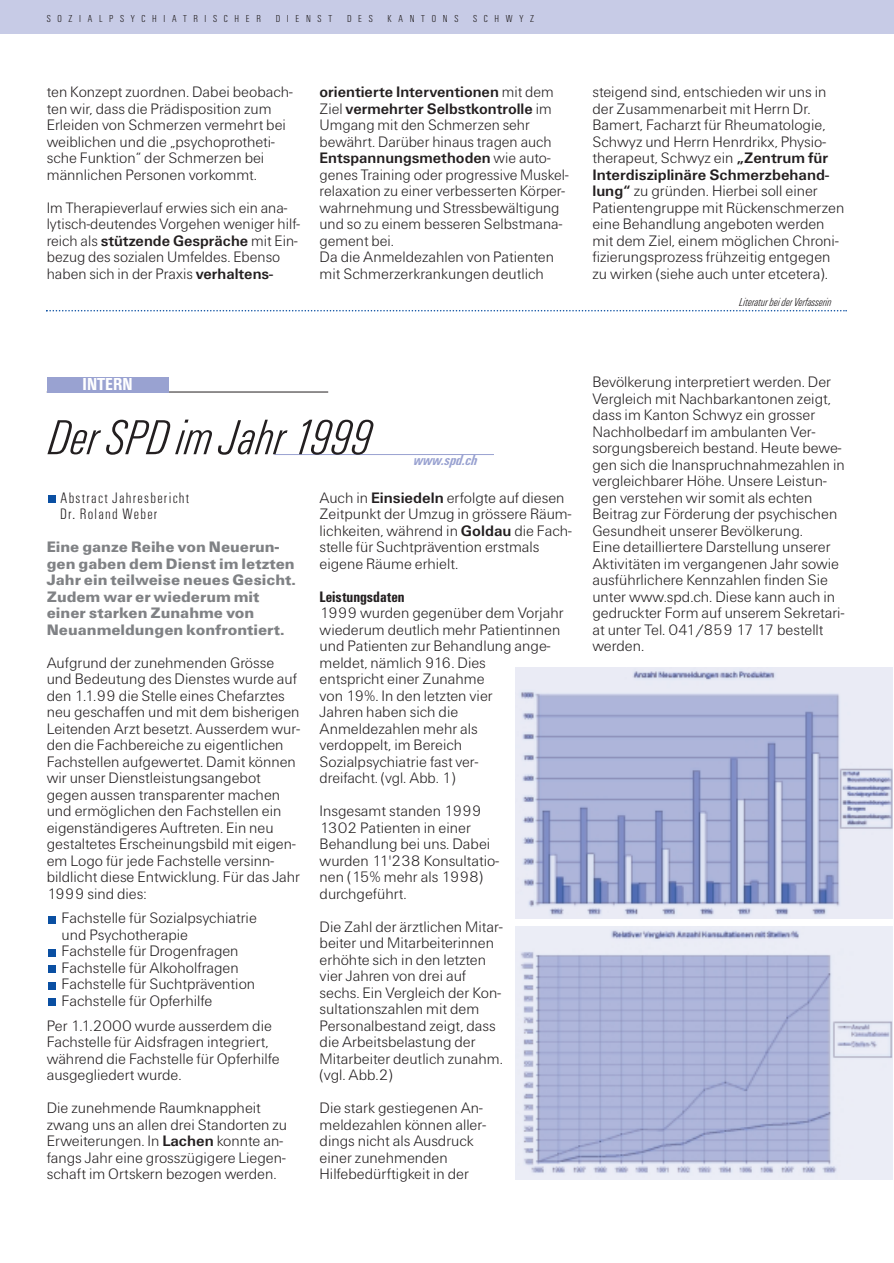
<style>
.page{position:relative;width:894px;height:1263px;background:#fff}
.page>*{position:absolute;margin:0;border:0;box-sizing:border-box;transform-origin:0 0}
.t1{font:italic 300 condensed 51px "Unitus T";color:#231f20}
.t2{font:700 condensed 18px "Unitus T";color:#fff}
.t3{font:300 15.75px/16.5px "Unitus T";color:#231f20}
.t4{font:900 15.75px/16.5px "Unitus T";color:#808285}
.t5{font:300 condensed 15.75px/16.5px "Unitus T";letter-spacing:.08em;color:#231f20}
.t6{font:700 condensed 15.75px "Unitus T";color:#231f20}
.t7{font:italic 700 condensed 15px "Unitus T";color:#99a2d1}
.t8{font:italic 300 condensed 12px "Unitus T";color:#231f20}
.t9{font:300 condensed 10.5px "Unitus T";letter-spacing:.64em;color:#231f20}
.s1{font-weight:700}
</style>
<div class="page">
<div style="left:0;top:0;width:894px;height:34px;background:#c7cbe6"></div>
<div style="left:48px;top:999px;width:7px;height:7px;background:#0a4fa2"></div>
<div style="left:48px;top:982px;width:7px;height:7px;background:#0a4fa2"></div>
<div style="left:48px;top:966px;width:7px;height:7px;background:#0a4fa2"></div>
<div style="left:48px;top:949px;width:7px;height:7px;background:#0a4fa2"></div>
<div style="left:48px;top:916px;width:7px;height:7px;background:#0a4fa2"></div>
<div style="left:48px;top:495px;width:7px;height:8px;background:#0a4fa2"></div>
<hr style="left:47px;top:392px;width:281px;height:1px;background:#231f20">
<div style="left:47px;top:377px;width:122px;height:15px;background:#99a2d1"></div>
<hr style="left:274px;top:454px;width:220px;height:1px;background:#99a2d1">
<svg style="left:46px;top:310px;width:801px;height:1px"></svg>
<img style="left:516px;top:926px;width:377px;height:253px">
<img style="left:516px;top:668px;width:377px;height:251px">
<p class="t9" style="left:47px;top:15px;width:216px">SOZIALPSYCHIATRISCHER</p>
<p class="t9" style="left:276px;top:15px;width:58px">DIENST</p>
<p class="t9" style="left:347px;top:15px;width:27px">DES</p>
<p class="t9" style="left:388px;top:15px;width:72px">KANTONS</p>
<p class="t9" style="left:473px;top:15px;width:62px">SCHWYZ</p>
<p class="t3" style="left:47px;top:85px;width:247px">ten Konzept zuordnen. Dabei beobach&shy;ten wir, dass die Prädisposition zum Erleiden von Schmerzen vermehrt bei weiblichen und die „psychoprotheti&shy;sche Funktion“ der Schmerzen bei männlichen Personen vorkommt.</p>
<p class="t3" style="left:47px;top:201px;width:255px">Im Therapieverlauf erwies sich ein ana&shy;lytisch-deutendes Vorgehen weniger hilf&shy;reich als <span class="s1">stützende Gespräche</span> mit Ein&shy;bezug des sozialen Umfeldes. Ebenso haben sich in der Praxis <span class="s1">verhaltens-</span></p>
<p class="t3" style="left:320px;top:85px;width:250px"><span class="s1">orientierte Interventionen</span> mit dem Ziel <span class="s1">vermehrter Selbstkontrolle</span> im Umgang mit den Schmerzen sehr bewährt. Darüber hinaus tragen auch <span class="s1">Entspannungsmethoden</span> wie auto&shy;genes Training oder progressive Muskel&shy;relaxation zu einer verbesserten Körper&shy;wahrnehmung und Stressbewältigung und so zu einem besseren Selbstmana&shy;gement bei.<br>Da die Anmeldezahlen von Patienten mit Schmerzerkrankungen deutlich</p>
<p class="t3" style="left:592px;top:85px;width:254px">steigend sind, entschieden wir uns in der Zusammenarbeit mit Herrn Dr.<br>Bamert, Facharzt für Rheumatologie, Schwyz und Herrn Henrdrikx, Physio&shy;therapeut, Schwyz ein <span class="s1">„Zentrum für Interdisziplinäre Schmerzbehand&shy;lung“</span> zu gründen. Hierbei soll einer Patientengruppe mit Rückenschmerzen eine Behandlung angeboten werden mit dem Ziel, einem möglichen Chroni&shy;fizierungsprozess frühzeitig entgegen zu wirken (siehe auch unter etcetera).</p>
<p class="t8" style="left:739px;top:298px;width:94px">Literatur bei der Verfasserin</p>
<p class="t2" style="left:83px;top:379px;width:52px">INTERN</p>
<h1 class="t1" style="left:48px;top:421px;width:325px">Der SPD im Jahr 1999</h1>
<p class="t7" style="left:414px;top:455px;width:65px">www.spd.ch</p>
<p class="t5" style="left:60px;top:491px;width:131px">Abstract Jahresbericht<br>Dr. Roland Weber</p>
<p class="t4" style="left:47px;top:540px;width:251px">Eine ganze Reihe von Neuerun&shy;gen gaben dem Dienst im letzten<br>Jahr ein teilweise neues Gesicht.<br>Zudem war er wiederum mit einer starken Zunahme von<br>Neuanmeldungen konfrontiert.</p>
<p class="t3" style="left:47px;top:656px;width:255px">Aufgrund der zunehmenden Grösse und Bedeutung des Dienstes wurde auf den 1.1.99 die Stelle eines Chefarztes neu geschaffen und mit dem bisherigen Leitenden Arzt besetzt. Ausserdem wur&shy;den die Fachbereiche zu eigentlichen Fachstellen aufgewertet. Damit können wir unser Dienstleistungsangebot gegen aussen transparenter machen und ermöglichen den Fachstellen ein eigenständigeres Auftreten. Ein neu gestaltetes Erscheinungsbild mit eigen&shy;em Logo für jede Fachstelle versinn&shy;bildlicht diese Entwicklung. Für das Jahr 1999 sind dies:</p>
<p class="t3" style="left:62px;top:911px;width:197px">Fachstelle für Sozialpsychiatrie und Psychotherapie<br>Fachstelle für Drogenfragen<br>Fachstelle für Alkoholfragen<br>Fachstelle für Suchtprävention<br>Fachstelle für Opferhilfe</p>
<p class="t3" style="left:47px;top:1019px;width:234px">Per 1.1.2000 wurde ausserdem die Fachstelle für Aidsfragen integriert, während die Fachstelle für Opferhilfe ausgegliedert wurde.</p>
<p class="t3" style="left:47px;top:1101px;width:242px">Die zunehmende Raumknappheit zwang uns an allen drei Standorten zu Erweiterungen. In <span class="s1">Lachen</span> konnte an&shy;fangs Jahr eine grosszügigere Liegen&shy;schaft im Ortskern bezogen werden.</p>
<p class="t3" style="left:320px;top:491px;width:254px">Auch in <span class="s1">Einsiedeln</span> erfolgte auf diesen Zeitpunkt der Umzug in grössere Räum&shy;lichkeiten, während in <span class="s1">Goldau</span> die Fach&shy;stelle für Suchtprävention erstmals eigene Räume erhielt.</p>
<p class="t6" style="left:320px;top:591px;width:87px">Leistungsdaten</p>
<p class="t3" style="left:320px;top:606px;width:246px">1999 wurden gegenüber dem Vorjahr wiederum deutlich mehr Patientinnen und Patienten zur Behandlung ange&shy;meldet, nämlich 916. Dies<br>entspricht einer Zunahme<br>von 19%. In den letzten vier<br>Jahren haben sich die<br>Anmeldezahlen mehr als<br>verdoppelt, im Bereich<br>Sozialpsychiatrie fast ver-<br>dreifacht. (vgl. Abb. 1)</p>
<p class="t3" style="left:320px;top:804px;width:181px">Insgesamt standen 1999<br>1302 Patienten in einer<br>Behandlung bei uns. Dabei wurden 11'238 Konsultatio&shy;nen (15% mehr als 1998) durchgeführt.</p>
<p class="t3" style="left:320px;top:920px;width:185px">Die Zahl der ärztlichen Mitar&shy;beiter und Mitarbeiterinnen erhöhte sich in den letzten vier Jahren von drei auf sechs. Ein Vergleich der Kon&shy;sultationszahlen mit dem<br>Personalbestand zeigt, dass die Arbeitsbelastung der<br>Mitarbeiter deutlich zunahm. (vgl. Abb.2)</p>
<p class="t3" style="left:320px;top:1101px;width:168px">Die stark gestiegenen An&shy;meldezahlen können aller&shy;dings nicht als Ausdruck einer zunehmenden<br>Hilfebedürftigkeit in der</p>
<p class="t3" style="left:592px;top:375px;width:254px">Bevölkerung interpretiert werden. Der Vergleich mit Nachbarkantonen zeigt, dass im Kanton Schwyz ein grosser Nachholbedarf im ambulanten Ver&shy;sorgungsbereich bestand. Heute bewe&shy;gen sich die Inanspruchnahmezahlen in vergleichbarer Höhe. Unsere Leistun&shy;gen verstehen wir somit als echten Beitrag zur Förderung der psychischen Gesundheit unserer Bevölkerung.<br>Eine detailliertere Darstellung unserer Aktivitäten im vergangenen Jahr sowie ausführlichere Kennzahlen finden Sie unter www.spd.ch. Diese kann auch in gedruckter Form auf unserem Sekretari&shy;at unter Tel. 041/859 17 17 bestellt werden.</p>
</div>
